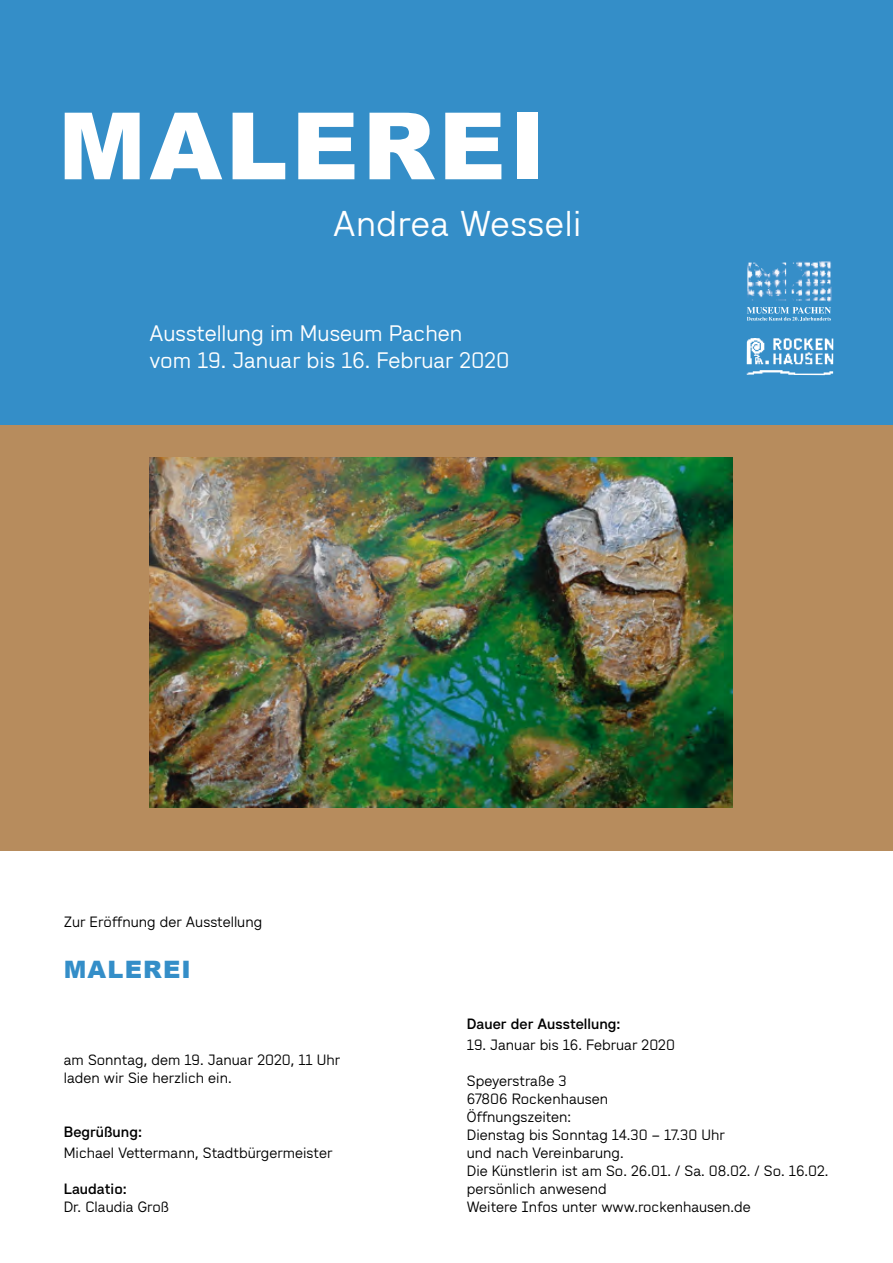
<style>
.page{position:relative;width:893px;height:1263px;background:#fff}
.page>*{position:absolute;margin:0;border:0;box-sizing:border-box;transform-origin:0 0}
.t1{font:900 93px "Arial";letter-spacing:.04em;color:#fff}
.t2{font:36px "Wedding Sans";letter-spacing:.015em;color:#fff}
.t3{font:900 24px "Arial";letter-spacing:.05em;color:#348ec8}
.t4{font:22.5px "Wedding Sans";color:#fff}
.t5{font:15px/18px "Wedding Sans";color:#000}
.t6{font:500 15px "Wedding Sans";color:#000}
</style>
<div class="page">
<div style="left:0;top:0;width:893px;height:425px;background:#348ec8"></div>
<img style="left:747px;top:338px;width:86px;height:37px">
<img style="left:747px;top:261px;width:85px;height:41px">
<svg style="left:747px;top:307px;width:84px;height:14px"></svg>
<div style="left:0;top:425px;width:893px;height:425px;background:#b78c5d"></div>
<img style="left:150px;top:458px;width:582px;height:350px">
<p class="t1" style="left:58px;top:79px;width:489px">MALEREI</p>
<p class="t2" style="left:333px;top:203px;width:250px">Andrea Wesseli</p>
<p class="t4" style="left:150px;top:321px;width:314px">Ausstellung im Museum Pachen</p>
<p class="t4" style="left:150px;top:348px;width:361px">vom 19. Januar bis 16. Februar 2020</p>
<p class="t5" style="left:64px;top:913px;width:200px">Zur Eröffnung der Ausstellung</p>
<p class="t3" style="left:64px;top:952px;width:129px">MALEREI</p>
<p class="t5" style="left:64px;top:1051px;width:278px">am Sonntag, dem 19. Januar 2020, 11 Uhr</p>
<p class="t5" style="left:64px;top:1069px;width:169px">laden wir Sie herzlich ein.</p>
<p class="t6" style="left:64px;top:1123px;width:80px">Begrüßung:</p>
<p class="t5" style="left:64px;top:1144px;width:270px">Michael Vettermann, Stadtbürgermeister</p>
<p class="t6" style="left:64px;top:1180px;width:64px">Laudatio:</p>
<p class="t5" style="left:64px;top:1198px;width:107px">Dr. Claudia Groß</p>
<p class="t6" style="left:467px;top:1015px;width:155px">Dauer der Ausstellung:</p>
<p class="t5" style="left:467px;top:1036px;width:210px">19. Januar bis 16. Februar 2020</p>
<p class="t5" style="left:467px;top:1072px;width:101px">Speyerstraße 3</p>
<p class="t5" style="left:467px;top:1090px;width:143px">67806 Rockenhausen</p>
<p class="t5" style="left:467px;top:1108px;width:106px">Öffnungszeiten:</p>
<p class="t5" style="left:467px;top:1126px;width:259px">Dienstag bis Sonntag 14.30 – 17.30 Uhr und nach Vereinbarung.</p>
<p class="t5" style="left:467px;top:1162px;width:363px">Die Künstlerin ist am So. 26.01. / Sa. 08.02. / So. 16.02.</p>
<p class="t5" style="left:467px;top:1180px;width:141px">persönlich anwesend</p>
<p class="t5" style="left:467px;top:1198px;width:285px">Weitere Infos unter www.rockenhausen.de</p>
</div>
